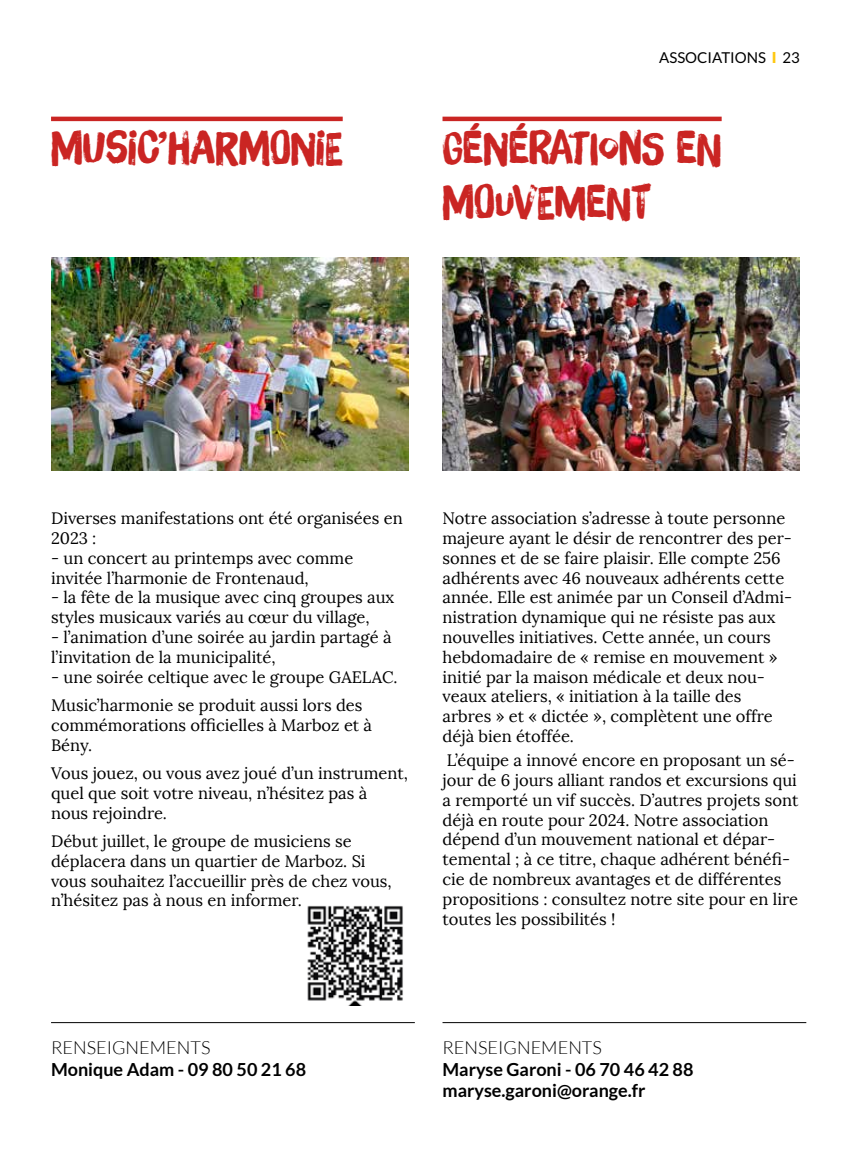
<style>
.page{position:relative;width:851px;height:1149px;background:#fff}
.page>*{position:absolute;margin:0;border:0;box-sizing:border-box;transform-origin:0 0}
.t1{font:45px "Brush Up";color:#ca2523}
.t2{font:700 18px/21.6px "Lato";color:#000}
.t3{font:300 18px "Lato";color:#000}
.t4{font:16.5px/19.8px "Lora";color:#000}
.t5{font:15px "Lato";color:#000}
.s1{font-weight:900;color:#fec811}
</style>
<div class="page">
<hr style="left:51px;top:117px;width:291px;height:4px;background:#ca2523">
<img style="left:51px;top:257px;width:357px;height:213px">
<hr style="left:51px;top:1022px;width:364px;height:1px;background:#000">
<hr style="left:442px;top:1022px;width:364px;height:1px;background:#000">
<img style="left:307px;top:905px;width:96px;height:99px">
<hr style="left:442px;top:117px;width:279px;height:4px;background:#ca2523">
<img style="left:442px;top:257px;width:357px;height:213px">
<h1 class="t1" style="left:51px;top:121px;width:52px">MUSIC</h1>
<h1 class="t1" style="left:158px;top:121px;width:55px">’HARMONIE</h1>
<p class="t5" style="left:659px;top:49px;width:142px">ASSOCIATIONS <span class="s1">I</span> 23</p>
<h1 class="t1" style="left:442px;top:121px;width:107px">GÉNÉRATIONS</h1>
<h1 class="t1" style="left:676px;top:121px;width:23px">EN</h1>
<h1 class="t1" style="left:442px;top:175px;width:55px">MOUVEMENT</h1>
<p class="t4" style="left:51px;top:508px;width:353px">Diverses manifestations ont été organisées en<br>2023 :</p>
<p class="t4" style="left:51px;top:548px;width:304px">- un concert au printemps avec comme invitée l’harmonie de Frontenaud,</p>
<p class="t4" style="left:51px;top:587px;width:345px">- la fête de la musique avec cinq groupes aux styles musicaux variés au cœur du village,</p>
<p class="t4" style="left:51px;top:627px;width:342px">- l’animation d’une soirée au jardin partagé à l’invitation de la municipalité,</p>
<p class="t4" style="left:51px;top:662px;width:348px;line-height:28.3px">- une soirée celtique avec le groupe GAELAC.<br>Music’harmonie se produit aussi lors des</p>
<p class="t4" style="left:51px;top:715px;width:322px">commémorations officielles à Marboz et à<br>Bény.</p>
<p class="t4" style="left:51px;top:763px;width:358px">Vous jouez, ou vous avez joué d’un instrument, quel que soit votre niveau, n’hésitez pas à nous rejoindre.</p>
<p class="t4" style="left:51px;top:831px;width:342px">Début juillet, le groupe de musiciens se déplacera dans un quartier de Marboz. Si vous souhaitez l’accueillir près de chez vous, n’hésitez pas à nous en informer.</p>
<p class="t4" style="left:442px;top:508px;width:351px">Notre association s’adresse à toute personne majeure ayant le désir de rencontrer des per&shy;sonnes et de se faire plaisir. Elle compte 256 adhérents avec 46 nouveaux adhérents cette année. Elle est animée par un Conseil d’Admi&shy;nistration dynamique qui ne résiste pas aux nouvelles initiatives. Cette année, un cours hebdomadaire de « remise en mouvement » initié par la maison médicale et deux nou&shy;veaux ateliers, « initiation à la taille des arbres » et « dictée », complètent une offre déjà bien étoffée.</p>
<p class="t4" style="left:442px;top:750px;width:357px">L’équipe a innové encore en proposant un sé&shy;jour de 6 jours alliant randos et excursions qui a remporté un vif succès. D’autres projets sont déjà en route pour 2024. Notre association dépend d’un mouvement national et dépar&shy;temental ; à ce titre, chaque adhérent bénéfi&shy;cie de nombreux avantages et de différentes propositions : consultez notre site pour en lire toutes les possibilités !</p>
<p class="t3" style="left:51px;top:1037px;width:161px">RENSEIGNEMENTS</p>
<p class="t2" style="left:51px;top:1057px;width:256px">Monique Adam - 09 80 50 21 68</p>
<p class="t3" style="left:442px;top:1037px;width:161px">RENSEIGNEMENTS</p>
<p class="t2" style="left:442px;top:1057px;width:252px">Maryse Garoni - 06 70 46 42 88 maryse.garoni@orange.fr</p>
</div>
